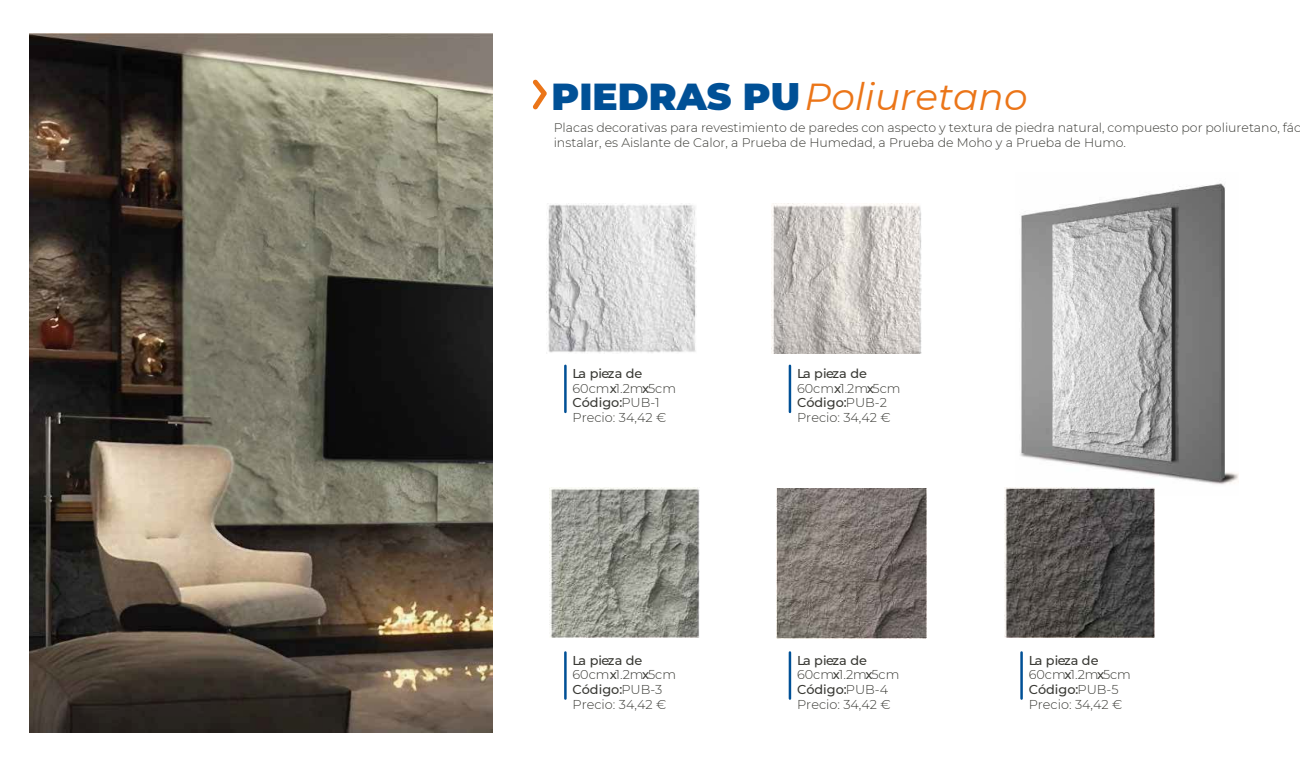
<style>
.page{position:relative;width:1300px;height:765px;background:#fff}
.page>*{position:absolute;margin:0;border:0;box-sizing:border-box;transform-origin:0 0}
.t1{font:italic 37.5px "Montserrat";color:#eb7518}
.t2{font:300 12.88px "Montserrat";color:#393934}
.t3{font:500 12.88px "Montserrat";color:#393934}
.t4{font:500 12.88px "Montserrat";letter-spacing:-.02em;color:#393934}
.t5{font:300 12.5px/15px "Montserrat";color:#393934}
.s1{font-weight:900;font-style:normal;color:#005096}
.s2{font-weight:300}
.s3{font-weight:500}
</style>
<div class="page">
<svg style="left:533px;top:79px;width:14px;height:30px"></svg>
<hr style="left:564px;top:366px;width:3px;height:46px;background:#005096">
<img style="left:1020px;top:183px;width:218px;height:313px">
<img style="left:30px;top:34px;width:462px;height:699px">
<img style="left:546px;top:203px;width:150px;height:150px">
<hr style="left:789px;top:366px;width:2px;height:46px;background:#005096">
<hr style="left:564px;top:652px;width:3px;height:47px;background:#005096">
<hr style="left:789px;top:652px;width:2px;height:47px;background:#005096">
<hr style="left:1020px;top:652px;width:3px;height:47px;background:#005096">
<img style="left:771px;top:203px;width:150px;height:150px">
<img style="left:549px;top:487px;width:150px;height:150px">
<img style="left:776px;top:489px;width:150px;height:150px">
<img style="left:1004px;top:487px;width:150px;height:150px">
<h1 class="t1" style="left:551px;top:71px;width:477px"><span class="s1">PIEDRAS PU</span> Poliuretano</h1>
<p class="t5" style="left:554px;top:120px;width:749px">Placas decorativas para revestimiento de paredes con aspecto y textura de piedra natural, compuesto por poliuretano, fác instalar, es Aislante de Calor, a Prueba de Humedad, a Prueba de Moho y a Prueba de Humo.</p>
<p class="t4" style="left:572px;top:365px;width:71px">La pieza de</p>
<p class="t3" style="left:572px;top:393px;width:89px">Código <span class="s2">PUB-1</span></p>
<p class="t2" style="left:572px;top:379px;width:105px">60cm<span class="s3">x</span>1.2m<span class="s3">x</span>5cm</p>
<p class="t3" style="left:619px;top:393px;width:4px">:</p>
<p class="t2" style="left:572px;top:409px;width:95px">Precio: 34,42 €</p>
<p class="t4" style="left:797px;top:365px;width:71px">La pieza de</p>
<p class="t3" style="left:797px;top:393px;width:92px">Código <span class="s2">PUB-2</span></p>
<p class="t2" style="left:797px;top:379px;width:105px">60cm<span class="s3">x</span>1.2m<span class="s3">x</span>5cm</p>
<p class="t3" style="left:844px;top:393px;width:4px">:</p>
<p class="t2" style="left:797px;top:409px;width:95px">Precio: 34,42 €</p>
<p class="t4" style="left:572px;top:651px;width:71px">La pieza de</p>
<p class="t3" style="left:572px;top:680px;width:91px">Código <span class="s2">PUB-3</span></p>
<p class="t2" style="left:572px;top:666px;width:105px">60cm<span class="s3">x</span>1.2m<span class="s3">x</span>5cm</p>
<p class="t3" style="left:619px;top:680px;width:4px">:</p>
<p class="t2" style="left:572px;top:696px;width:95px">Precio: 34,42 €</p>
<p class="t4" style="left:797px;top:651px;width:71px">La pieza de</p>
<p class="t3" style="left:797px;top:680px;width:93px">Código <span class="s2">PUB-4</span></p>
<p class="t2" style="left:797px;top:666px;width:104px">60cm<span class="s3">x</span>1.2m<span class="s3">x</span>5cm</p>
<p class="t3" style="left:844px;top:680px;width:4px">:</p>
<p class="t2" style="left:797px;top:696px;width:95px">Precio: 34,42 €</p>
<p class="t4" style="left:1029px;top:651px;width:71px">La pieza de</p>
<p class="t3" style="left:1029px;top:680px;width:91px">Código <span class="s2">PUB-5</span></p>
<p class="t2" style="left:1029px;top:666px;width:104px">60cm<span class="s3">x</span>1.2m<span class="s3">x</span>5cm</p>
<p class="t3" style="left:1075px;top:680px;width:4px">:</p>
<p class="t2" style="left:1029px;top:696px;width:95px">Precio: 34,42 €</p>
</div>
